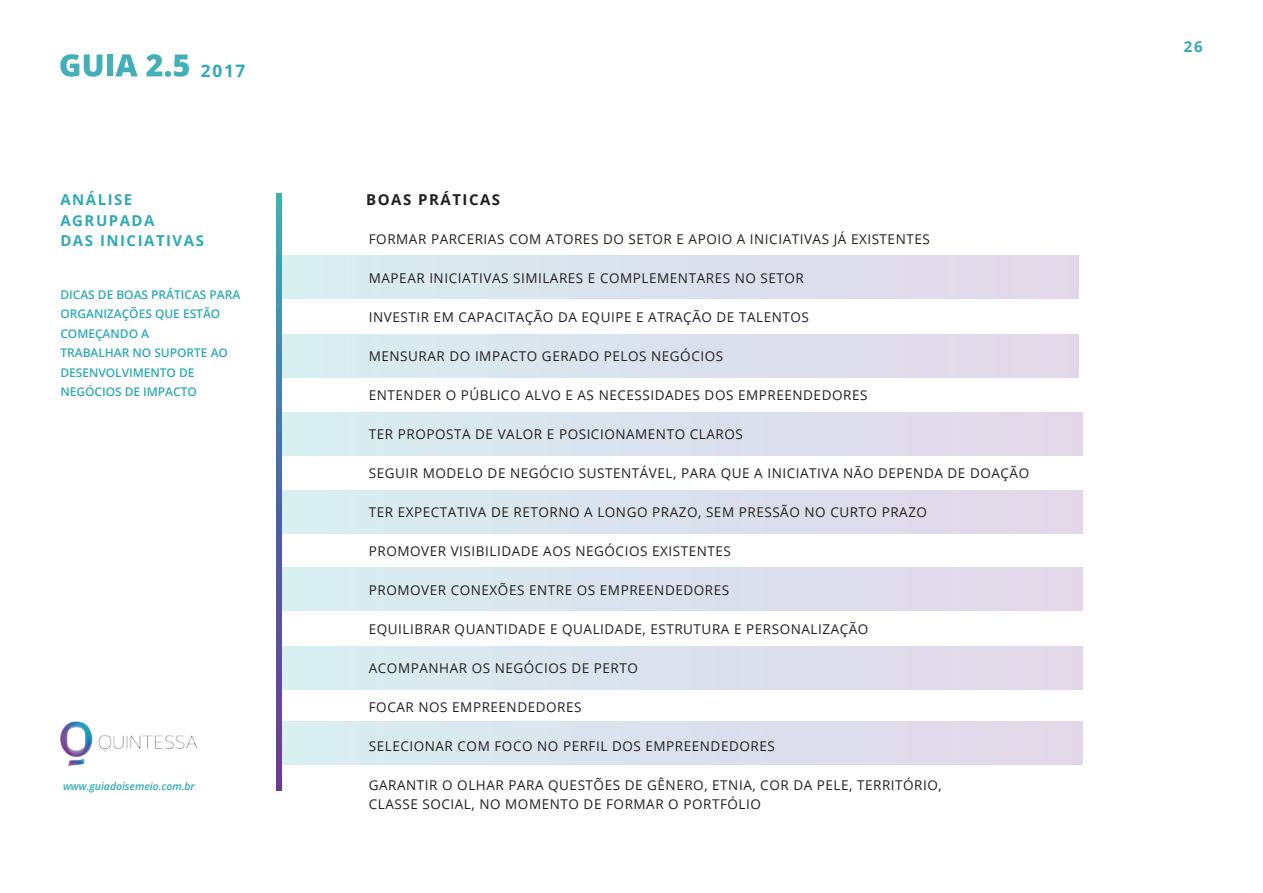
<style>
.page{position:relative;width:1263px;height:893px;background:#fff}
.page>*{position:absolute;margin:0;border:0;box-sizing:border-box;transform-origin:0 0}
.t1{font:700 17.25px "Open Sans";color:#2faab4}
.t2{font:700 15px/20.2px "Open Sans";letter-spacing:.1em;color:#2faab4}
.t3{font:700 15px "Open Sans";letter-spacing:.1em;color:#231f20}
.t4{font:13.5px/19.5px "Open Sans";letter-spacing:.04em;color:#231f20}
.t5{font:600 12px/19.5px "Open Sans";letter-spacing:-.005em;color:#2faab4}
.t6{font:italic 600 10.5px "Open Sans";letter-spacing:-.005em;color:#2faab4}
</style>
<div class="page">
<div style="left:282px;top:722px;width:800px;height:43px;background:#dbe1ed"></div>
<div style="left:282px;top:647px;width:800px;height:43px;background:#dbe1ed"></div>
<div style="left:282px;top:567px;width:800px;height:43px;background:#dbe1ed"></div>
<div style="left:282px;top:491px;width:800px;height:43px;background:#dbe1ed"></div>
<div style="left:282px;top:413px;width:800px;height:43px;background:#dbe1ed"></div>
<div style="left:278px;top:335px;width:801px;height:43px;background:#dbe1ed"></div>
<div style="left:278px;top:255px;width:801px;height:43px;background:#dbe1ed"></div>
<svg style="left:277px;top:194px;width:5px;height:597px;background:#506da3"></svg>
<svg style="left:60px;top:54px;width:42px;height:23px"></svg>
<div style="left:107px;top:55px;width:6px;height:21px;background:#43b0b9"></div>
<svg style="left:115px;top:54px;width:23px;height:22px"></svg>
<svg style="left:146px;top:54px;width:43px;height:23px"></svg>
<img style="left:60px;top:721px;width:138px;height:46px">
<p class="t1" style="left:201px;top:58px;width:46px">2017</p>
<p class="t2" style="left:60px;top:189px;width:145px">ANÁLISE<br>AGRUPADA<br>DAS INICIATIVAS</p>
<p class="t5" style="left:60px;top:284px;width:182px">DICAS DE BOAS PRÁTICAS PARA<br>ORGANIZAÇÕES QUE ESTÃO<br>COMEÇANDO A<br>TRABALHAR NO SUPORTE AO<br>DESENVOLVIMENTO DE<br>NEGÓCIOS DE IMPACTO</p>
<p class="t6" style="left:63px;top:779px;width:133px">www.guiadoisemeio.com.br</p>
<p class="t3" style="left:366px;top:189px;width:136px">BOAS PRÁTICAS</p>
<p class="t4" style="left:369px;top:229px;width:563px">FORMAR PARCERIAS COM ATORES DO SETOR E APOIO A INICIATIVAS JÁ EXISTENTES</p>
<p class="t4" style="left:369px;top:268px;width:437px">MAPEAR INICIATIVAS SIMILARES E COMPLEMENTARES NO SETOR</p>
<p class="t4" style="left:369px;top:307px;width:442px">INVESTIR EM CAPACITAÇÃO DA EQUIPE E ATRAÇÃO DE TALENTOS</p>
<p class="t4" style="left:369px;top:346px;width:356px">MENSURAR DO IMPACTO GERADO PELOS NEGÓCIOS</p>
<p class="t4" style="left:369px;top:385px;width:500px">ENTENDER O PÚBLICO ALVO E AS NECESSIDADES DOS EMPREENDEDORES</p>
<p class="t4" style="left:369px;top:424px;width:376px">TER PROPOSTA DE VALOR E POSICIONAMENTO CLAROS</p>
<p class="t4" style="left:369px;top:463px;width:662px">SEGUIR MODELO DE NEGÓCIO SUSTENTÁVEL, PARA QUE A INICIATIVA NÃO DEPENDA DE DOAÇÃO</p>
<p class="t4" style="left:369px;top:502px;width:560px">TER EXPECTATIVA DE RETORNO A LONGO PRAZO, SEM PRESSÃO NO CURTO PRAZO</p>
<p class="t4" style="left:369px;top:541px;width:364px">PROMOVER VISIBILIDADE AOS NEGÓCIOS EXISTENTES</p>
<p class="t4" style="left:369px;top:580px;width:362px">PROMOVER CONEXÕES ENTRE OS EMPREENDEDORES</p>
<p class="t4" style="left:369px;top:619px;width:501px">EQUILIBRAR QUANTIDADE E QUALIDADE, ESTRUTURA E PERSONALIZAÇÃO</p>
<p class="t4" style="left:369px;top:658px;width:271px">ACOMPANHAR OS NEGÓCIOS DE PERTO</p>
<p class="t4" style="left:369px;top:697px;width:214px">FOCAR NOS EMPREENDEDORES</p>
<p class="t4" style="left:369px;top:736px;width:407px">SELECIONAR COM FOCO NO PERFIL DOS EMPREENDEDORES</p>
<p class="t4" style="left:369px;top:775px;width:574px">GARANTIR O OLHAR PARA QUESTÕES DE GÊNERO, ETNIA, COR DA PELE, TERRITÓRIO,<br>CLASSE SOCIAL, NO MOMENTO DE FORMAR O PORTFÓLIO</p>
<p class="t2" style="left:1184px;top:36px;width:20px">26</p>
</div>
